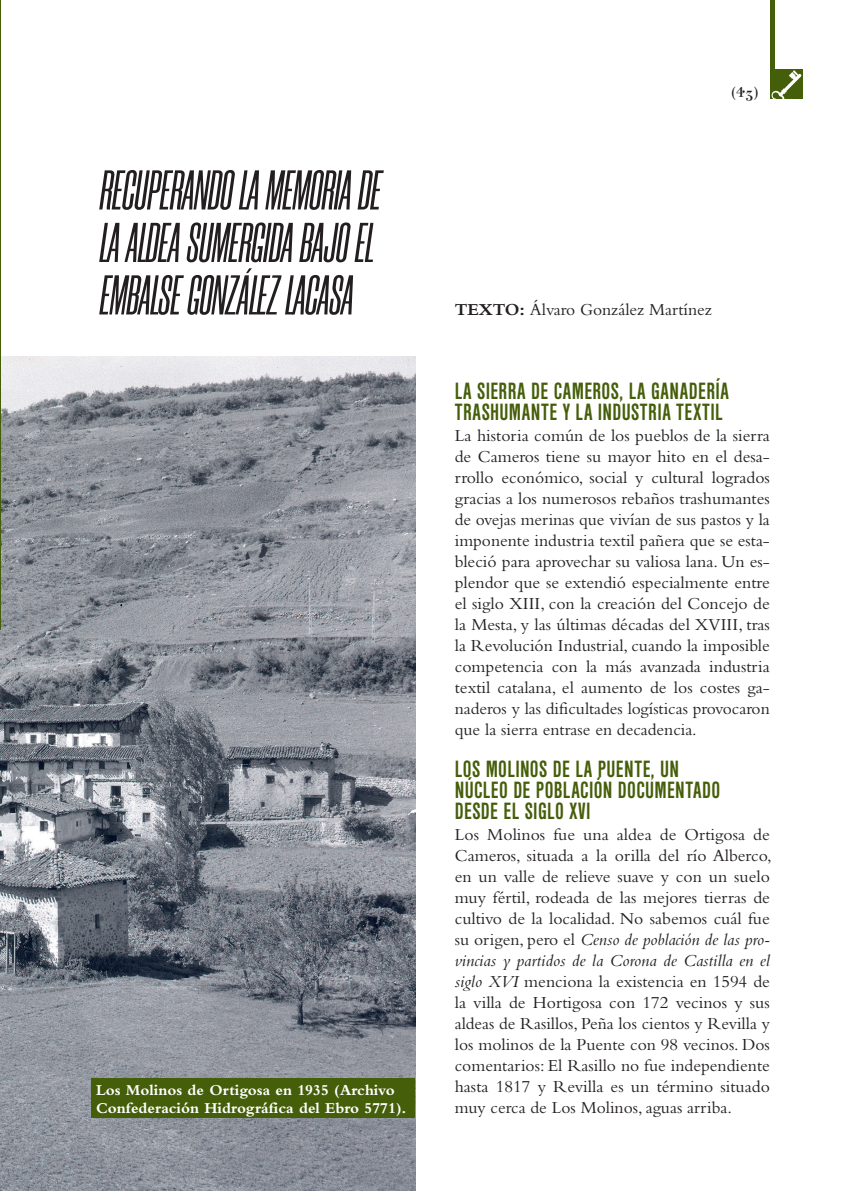
<style>
.page{position:relative;width:845px;height:1191px;background:#fff}
.page>*{position:absolute;margin:0;border:0;box-sizing:border-box;transform-origin:0 0}
.t1{font:italic 500 56px/52.5px "Morganite";color:#231f20}
.t2{font:700 condensed 24.5px/21px "Nimbus Sans DOT";letter-spacing:.02em;color:#455e09;scale:.9 1}
.t3{font:17.5px/21px "Bembo";color:#231f20;text-align:justify}
.t4{font:700 15.75px/17.5px "Bembo";color:#fff}
.t5{font:15.75px "Katrina";color:#231f20}
.s1{font-weight:700}
.s2{font-style:italic}
</style>
<div class="page">
<img style="left:0;top:356px;width:415px;height:835px">
<div style="left:91px;top:1078px;width:324px;height:40px;background:#455e09"></div>
<hr style="left:0;top:0;width:1px;height:629px;background:#455e09">
<div style="left:770px;top:0;width:5px;height:99px;background:#455e09"></div>
<div style="left:771px;top:69px;width:32px;height:30px;background:#455e09"></div>
<svg style="left:771px;top:70px;width:30px;height:29px"></svg>
<h1 class="t1" style="left:100px;top:164px;width:282px">RECUPERANDO LA MEMORIA DE<br>LA ALDEA SUMERGIDA BAJO EL<br>EMBALSE GONZÁLEZ LACASA</h1>
<p class="t4" style="left:96px;top:1081px;width:312px">Los Molinos de Ortigosa en 1935 (Archivo<br>Confederación Hidrográfica del Ebro 5771).</p>
<p class="t5" style="left:731px;top:83px;width:28px">(43)</p>
<p class="t3" style="left:455px;top:298px;width:259px"><span class="s1">TEXTO:</span> Álvaro González Martínez</p>
<h2 class="t2" style="left:455px;top:380px;width:306px">LA SIERRA DE CAMEROS, LA GANADERÍA<br>TRASHUMANTE Y LA INDUSTRIA TEXTIL</h2>
<p class="t3" style="left:455px;top:424px;width:317px">La historia común de los pueblos de la sierra de Cameros tiene su mayor hito en el desa&shy;rrollo económico, social y cultural logrados gracias a los numerosos rebaños trashumantes de ovejas merinas que vivían de sus pastos y la imponente industria textil pañera que se esta&shy;bleció para aprovechar su valiosa lana. Un es&shy;plendor que se extendió especialmente entre el siglo XIII, con la creación del Concejo de la Mesta, y las últimas décadas del XVIII, tras la Revolución Industrial, cuando la imposible competencia con la más avanzada industria textil catalana, el aumento de los costes ga&shy;naderos y las dificultades logísticas provocaron que la sierra entrase en decadencia.</p>
<h2 class="t2" style="left:455px;top:758px;width:297px">LOS MOLINOS DE LA PUENTE, UN<br>NÚCLEO DE POBLACIÓN DOCUMENTADO<br>DESDE EL SIGLO XVI</h2>
<p class="t3" style="left:455px;top:823px;width:318px">Los Molinos fue una aldea de Ortigosa de Cameros, situada a la orilla del río Alberco, en un valle de relieve suave y con un suelo muy fértil, rodeada de las mejores tierras de cultivo de la localidad. No sabemos cuál fue su origen, pero el <span class="s2">Censo de población de las pro&shy;vincias y partidos de la Corona de Castilla en el siglo XVI</span> menciona la existencia en 1594 de la villa de Hortigosa con 172 vecinos y sus aldeas de Rasillos, Peña los cientos y Revilla y los molinos de la Puente con 98 vecinos. Dos comentarios: El Rasillo no fue independiente hasta 1817 y Revilla es un término situado muy cerca de Los Molinos, aguas arriba.</p>
</div>
